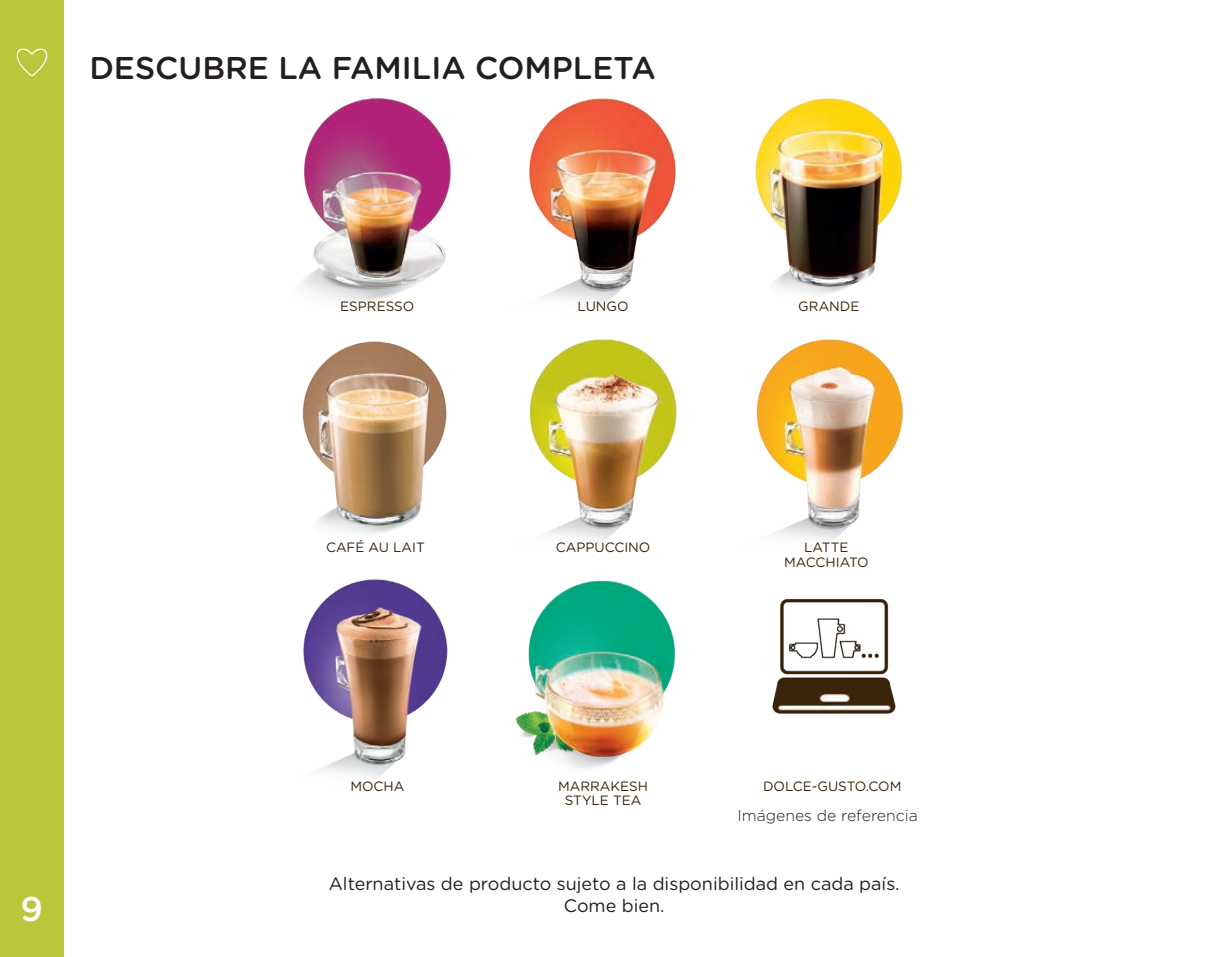
<style>
.page{position:relative;width:1212px;height:957px;background:#fff}
.page>*{position:absolute;margin:0;border:0;box-sizing:border-box;transform-origin:0 0}
.t1{font:500 34.2px "Gotham Rounded";color:#fff}
.t2{font:500 31.5px "Gotham Rounded";color:#231f20}
.t3{font:18px/21.6px "Gotham Rounded";color:#231f20;text-align:center}
.t4{font:300 15.75px "Gotham Rounded";color:#231f20}
.t5{font:13.5px/14.6px "Gotham Rounded";color:#3b240b;text-align:center}
</style>
<div class="page">
<div style="left:0;top:0;width:64px;height:957px;background:#bac73c"></div>
<svg style="left:16px;top:48px;width:32px;height:29px"></svg>
<img style="left:302px;top:98px;width:601px;height:680px">
<h2 class="t2" style="left:89px;top:46px;width:568px">DESCUBRE LA FAMILIA COMPLETA</h2>
<p class="t5" style="left:340px;top:298px;width:76px">ESPRESSO</p>
<p class="t5" style="left:578px;top:298px;width:53px">LUNGO</p>
<p class="t5" style="left:798px;top:298px;width:63px">GRANDE</p>
<h1 class="t1" style="left:20px;top:884px;width:24px">9</h1>
<p class="t5" style="left:326px;top:539px;width:100px">CAFÉ AU LAIT</p>
<p class="t5" style="left:556px;top:539px;width:96px">CAPPUCCINO</p>
<p class="t5" style="left:784px;top:539px;width:86px">LATTE<br>MACCHIATO</p>
<p class="t5" style="left:350px;top:778px;width:55px">MOCHA</p>
<p class="t5" style="left:558px;top:778px;width:91px">MARRAKESH<br>STYLE TEA</p>
<p class="t5" style="left:763px;top:778px;width:140px">DOLCE-GUSTO.COM</p>
<p class="t4" style="left:737px;top:805px;width:182px">Imágenes de referencia</p>
<h3 class="t3" style="left:329px;top:872px;width:572px">Alternativas de producto sujeto a la disponibilidad en cada país.<br>Come bien.</h3>
</div>
